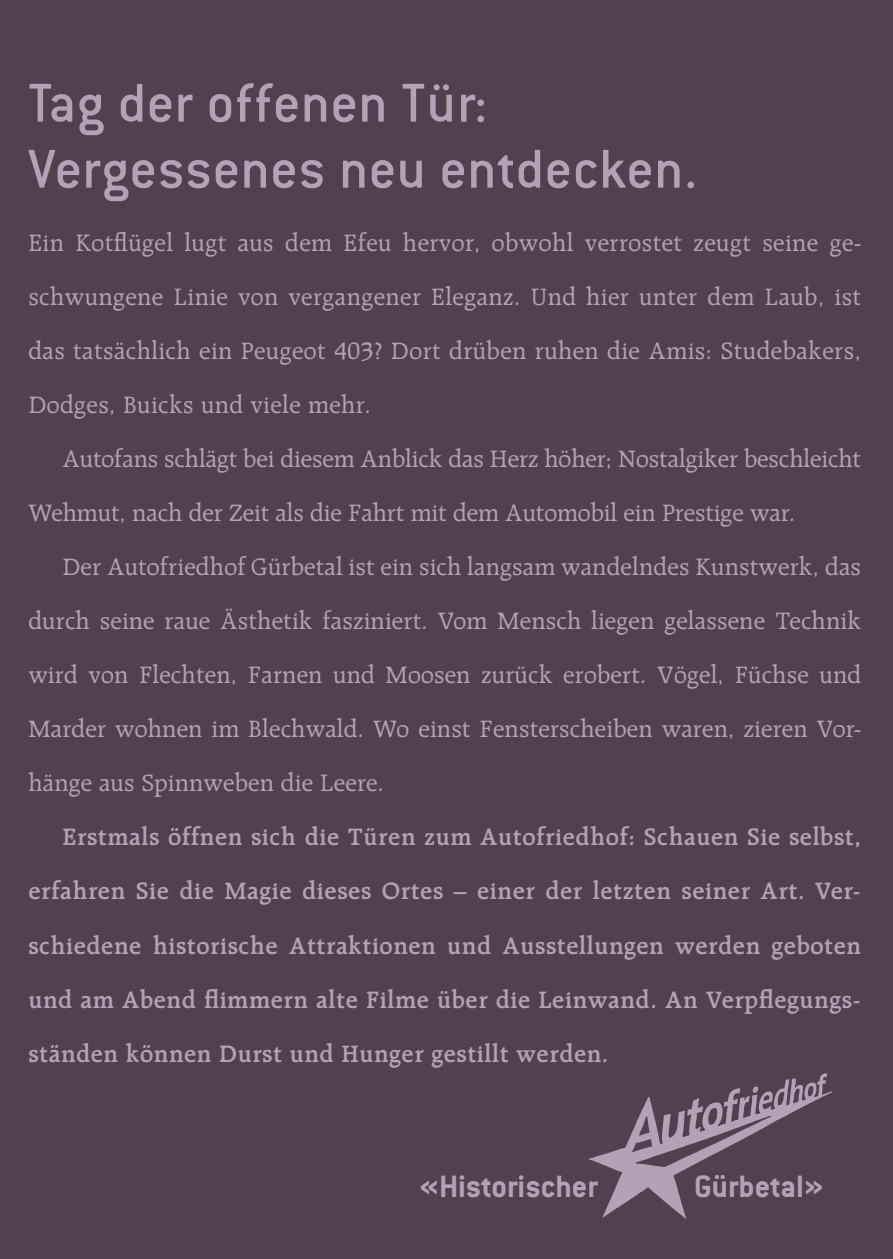
<style>
.page{position:relative;width:893px;height:1259px;background:#514050}
.page>*{position:absolute;margin:0;border:0;box-sizing:border-box;transform-origin:0 0}
.t1{font:500 60px/66px "Conduit ITC";letter-spacing:.01em;color:#b5a1b7}
.t2{font:700 33.9px "Conduit ITC";color:#b5a1b7}
.t3{font:25.5px/54px "Raleigh";color:#b5a1b7;text-align:justify}
.t4{font:600 25.5px/54px "Raleigh";letter-spacing:.02em;color:#b5a1b7;text-align:justify}
</style>
<div class="page">
<svg style="left:589px;top:1073px;width:243px;height:146px"></svg>
<h1 class="t1" style="left:28px;top:69px;width:670px">Tag der offenen Tür:<br>Vergessenes neu entdecken.</h1>
<p class="t3" style="left:28px;top:216px;width:834px">Ein Kotflügel lugt aus dem Efeu hervor, obwohl verrostet zeugt seine ge&shy;schwungene Linie von vergangener Eleganz. Und hier unter dem Laub, ist das tatsächlich ein Peugeot 403? Dort drüben ruhen die Amis: Studebakers, Dodges, Buicks und viele mehr.</p>
<p class="t3" style="left:28px;top:432px;width:834px;text-indent:34px">Autofans schlägt bei diesem Anblick das Herz höher; Nostalgiker beschleicht<br>Wehmut, nach der Zeit als die Fahrt mit dem Automobil ein Prestige war.</p>
<p class="t3" style="left:28px;top:540px;width:834px;text-indent:34px">Der Autofriedhof Gürbetal ist ein sich langsam wandelndes Kunstwerk, das durch seine raue Ästhetik fasziniert. Vom Mensch liegen gelassene Technik wird von Flechten, Farnen und Moosen zurück erobert. Vögel, Füchse und Marder wohnen im Blechwald. Wo einst Fensterscheiben waren, zieren Vor&shy;hänge aus Spinnweben die Leere.</p>
<p class="t4" style="left:28px;top:810px;width:834px;text-indent:34px">Erstmals öffnen sich die Türen zum Autofriedhof: Schauen Sie selbst, erfahren Sie die Magie dieses Ortes – einer der letzten seiner Art. Ver&shy;schiedene historische Attraktionen und Ausstellungen werden geboten und am Abend flimmern alte Filme über die Leinwand. An Verpflegungs&shy;ständen können Durst und Hunger gestillt werden.</p>
<h2 class="t2" style="left:420px;top:1167px;width:180px">«Historischer</h2>
<h2 class="t2" style="left:694px;top:1167px;width:131px">Gürbetal»</h2>
</div>
